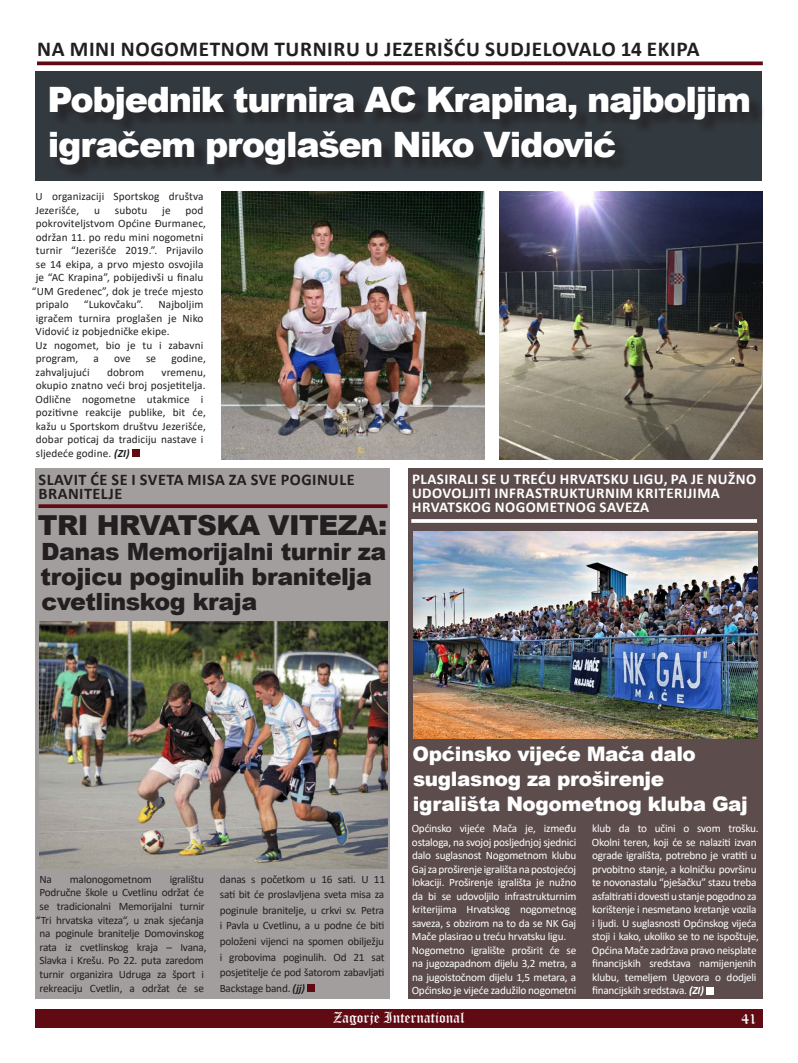
<style>
.page{position:relative;width:798px;height:1063px;background:#fff}
.page>*{position:absolute;margin:0;border:0;box-sizing:border-box;transform-origin:0 0}
.t1{font:900 35px/45px "Arial";letter-spacing:-.04em;color:#fff}
.t2{font:900 27.5px "Arial";letter-spacing:-.02em;color:#231f20}
.t3{font:900 23.75px/25px "Arial";letter-spacing:-.02em;color:#231f20}
.t4{font:700 21.25px "Calibri";letter-spacing:.03em;color:#231f20}
.t5{font:900 20px/25px "Arial";letter-spacing:-.02em;color:#fff}
.t6{font:700 16.25px/13.8px "Calibri";letter-spacing:.03em;color:#231f20}
.t7{font:700 15px/13.8px "Calibri";letter-spacing:.03em;color:#fff}
.t8{font:15px "Old English Text";color:#fff}
.t9{font:11.25px/13.5px "Calibri";letter-spacing:-.02em;color:#fff;text-align:justify}
.t10{font:11.25px/13.5px "Calibri";letter-spacing:.005em;color:#231f20}
.t11{font:11.25px/13.6px "Calibri";letter-spacing:-.02em;color:#231f20;text-align:right}
.s1{font-weight:700;font-style:italic}
</style>
<div class="page">
<div style="left:35px;top:1009px;width:727px;height:19px;background:#600a14"></div>
<div style="left:35px;top:71px;width:726px;height:110px;background:#32393f"></div>
<svg style="left:37px;top:61px;width:725px;height:4px;background:#732730"></svg>
<div style="left:52px;top:88px;width:712px;height:92px;background:#231f20;opacity:.75"></div>
<div style="left:132px;top:449px;width:8px;height:8px;background:#600a14"></div>
<div style="left:35px;top:468px;width:355px;height:531px;background:#a29e9d"></div>
<div style="left:407px;top:468px;width:355px;height:531px;background:#5c4c4c"></div>
<div style="left:307px;top:985px;width:7px;height:7px;background:#600a14"></div>
<div style="left:705px;top:987px;width:7px;height:7px;background:#fff"></div>
<svg style="left:38px;top:504px;width:349px;height:4px"></svg>
<svg style="left:411px;top:519px;width:345px;height:4px"></svg>
<img style="left:39px;top:622px;width:348px;height:246px">
<img style="left:414px;top:531px;width:342px;height:208px">
<img style="left:221px;top:192px;width:263px;height:268px">
<img style="left:499px;top:192px;width:263px;height:268px">
<p class="t4" style="left:37px;top:34px;width:664px">NA MINI NOGOMETNOM TURNIRU U JEZERIŠĆU SUDJELOVALO 14 EKIPA</p>
<p class="t1" style="left:48px;top:76px;width:704px">Pobjednik turnira AC Krapina, najboljim igračem proglašen Niko Vidović</p>
<p class="t10" style="left:35px;top:189px;width:170px">U organizaciji Sportskog društva<br>Jezerišće,</p>
<p class="t10" style="left:94px;top:203px;width:7px">u</p>
<p class="t10" style="left:115px;top:203px;width:34px">subotu</p>
<p class="t10" style="left:162px;top:203px;width:10px">je</p>
<p class="t10" style="left:185px;top:203px;width:19px">pod</p>
<p class="t10" style="left:36px;top:216px;width:171px">pokroviteljstvom Općine Đurmanec,</p>
<p class="t10" style="left:36px;top:230px;width:169px">održan 11. po redu mini nogometni</p>
<p class="t10" style="left:36px;top:243px;width:169px">turnir “Jezerišće 2019.”. Prijavilo</p>
<p class="t10" style="left:36px;top:257px;width:169px">se 14 ekipa, a prvo mjesto osvojila</p>
<p class="t10" style="left:36px;top:270px;width:169px">je “AC Krapina”, pobijedivši u finalu</p>
<p class="t10" style="left:32px;top:284px;width:173px">“UM Gredenec”, dok je treće mjesto</p>
<p class="t10" style="left:36px;top:297px;width:34px">pripalo</p>
<p class="t10" style="left:84px;top:297px;width:61px">“Lukovčaku”.</p>
<p class="t10" style="left:35px;top:297px;width:169px;text-align:justify;text-indent:123px">Najboljim igračem turnira proglašen je Niko Vidović iz pobjedničke ekipe.</p>
<p class="t10" style="left:36px;top:338px;width:169px">Uz nogomet, bio je tu i zabavni program,</p>
<p class="t10" style="left:94px;top:351px;width:7px">a</p>
<p class="t10" style="left:114px;top:351px;width:18px">ove</p>
<p class="t10" style="left:146px;top:351px;width:12px">se</p>
<p class="t10" style="left:171px;top:351px;width:36px">godine,</p>
<p class="t10" style="left:36px;top:365px;width:56px">zahvaljujući</p>
<p class="t10" style="left:107px;top:365px;width:38px">dobrom</p>
<p class="t10" style="left:36px;top:365px;width:172px;text-indent:126px">vremenu, okupio znatno veći broj posjetitelja.<br>Odlične nogometne utakmice i pozitivne reakcije publike, bit će, kažu u Sportskom društvu Jezerišće, dobar poticaj da tradiciju nastave i sljedeće godine. <span class="s1">(ZI)</span></p>
<p class="t6" style="left:38px;top:473px;width:317px">SLAVIT ĆE SE I SVETA MISA ZA SVE POGINULE<br>BRANITELJE</p>
<p class="t7" style="left:412px;top:472px;width:345px">PLASIRALI SE U TREĆU HRVATSKU LIGU, PA JE NUŽNO<br>UDOVOLJITI INFRASTRUKTURNIM KRITERIJIMA<br>HRVATSKOG NOGOMETNOG SAVEZA</p>
<p class="t2" style="left:38px;top:505px;width:351px">TRI HRVATSKA VITEZA:</p>
<p class="t3" style="left:41px;top:538px;width:347px">Danas Memorijalni turnir za trojicu poginulih branitelja cvetlinskog kraja</p>
<p class="t11" style="left:36px;top:872px;width:172px">igralištu<br>Područne škole u Cvetlinu održat će se tradicionalni Memorijalni turnir “Tri hrvatska viteza“, u znak sjećanja na poginule branitelje Domovinskog rata iz cvetlinskog kraja – Ivana, Slavka i Krešu. Po 22. puta zaredom turnir organizira Udruga za šport i rekreaciju Cvetlin, a održat će se</p>
<p class="t10" style="left:220px;top:871px;width:167px;line-height:15.6px;text-align:justify">danas s početkom u 16 sati. U 11 sati bit će proslavljena sveta misa za poginule branitelje, u crkvi sv. Petra i Pavla u Cvetlinu, a u podne će biti položeni vijenci na spomen obilježju i grobovima poginulih. Od 21 sat posjetitelje će pod šatorom zabavljati Backstage band. <span class="s1">(jj)</span></p>
<p class="t10" style="left:39px;top:872px;width:14px">Na</p>
<p class="t11" style="left:70px;top:872px;width:84px">malonogometnom</p>
<p class="t5" style="left:412px;top:740px;width:336px">Općinsko vijeće Mača dalo suglasnog za proširenje igrališta Nogometnog kluba Gaj</p>
<p class="t9" style="left:411px;top:821px;width:166px">Općinsko vijeće Mača je, između ostaloga, na svojoj posljednjoj sjednici dalo suglasnost Nogometnom klubu Gaj za proširenje igrališta na postojećoj lokaciji. Proširenje igrališta je nužno da bi se udovoljilo infrastrukturnim kriterijima Hrvatskog nogometnog saveza, s obzirom na to da se NK Gaj Mače plasirao u treću hrvatsku ligu.</p>
<p class="t9" style="left:411px;top:943px;width:166px">Nogometno igralište proširit će se na jugozapadnom dijelu 3,2 metra, a na jugoistočnom dijelu 1,5 metara, a Općinsko je vijeće zadužilo nogometni</p>
<p class="t9" style="left:591px;top:821px;width:168px;text-align:left">klub da to učini o svom trošku.<br>Okolni teren, koji će se nalaziti izvan ograde igrališta, potrebno je vratiti u prvobitno stanje, a kolničku površinu te novonastalu “pješačku” stazu treba asfaltirati i dovesti u stanje pogodno za korištenje i nesmetano kretanje vozila i ljudi. U suglasnosti Općinskog vijeća stoji i kako, ukoliko se to ne ispoštuje, Općina Mače zadržava pravo neisplate financijskih sredstava namijenjenih klubu, temeljem Ugovora o dodjeli financijskih sredstava. <span class="s1">(ZI)</span></p>
<h3 class="t8" style="left:333px;top:1008px;width:133px">Zagorje International</h3>
<h3 class="t8" style="left:741px;top:1009px;width:17px">41</h3>
</div>
